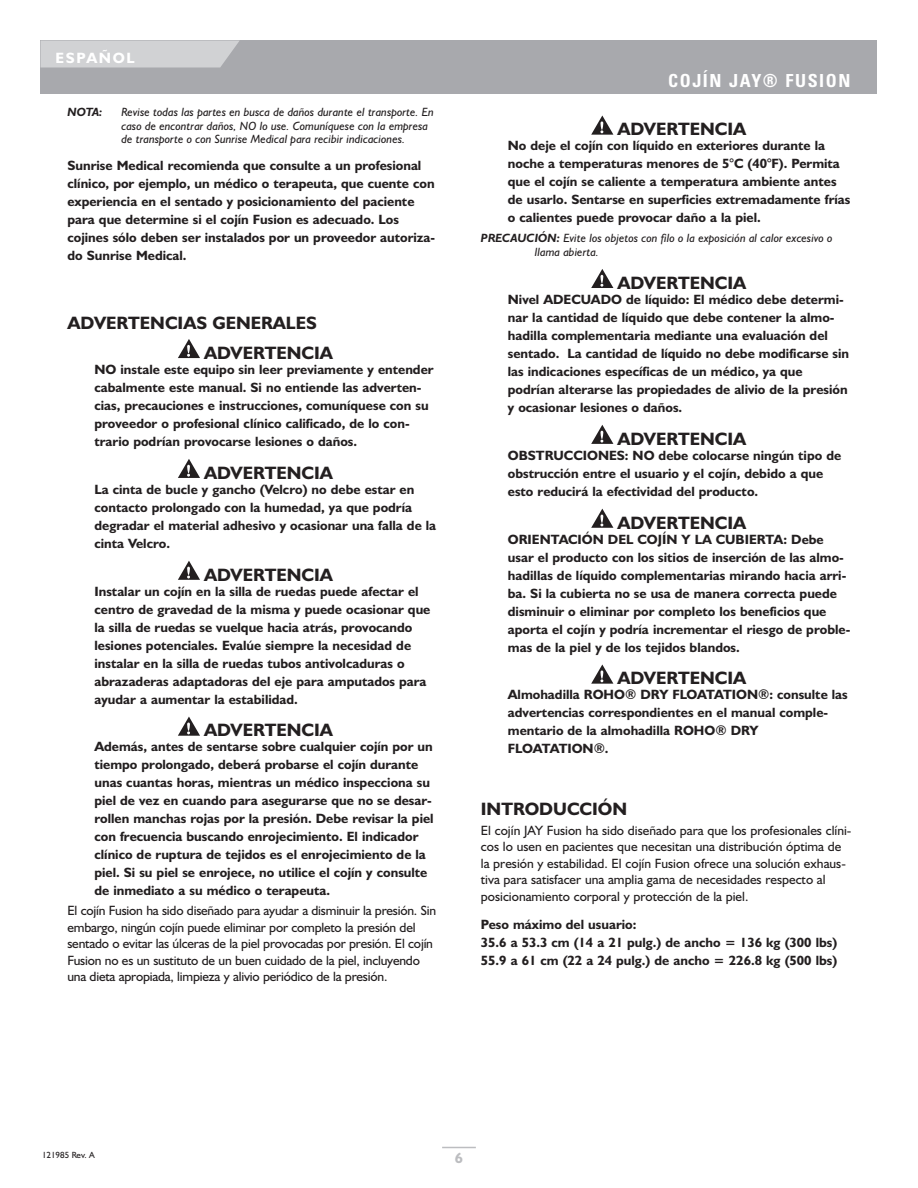
<style>
.page{position:relative;width:918px;height:1188px;background:#fff}
.page>*{position:absolute;margin:0;border:0;box-sizing:border-box;transform-origin:0 0}
.t1{font:700 18px/29.7px "Humanist 521 BT";color:#231f20}
.t2{font:700 condensed 18px "Univers";letter-spacing:.09em;color:#fff}
.t3{font:700 15px "Humanist 521 BT";letter-spacing:.11em;color:#fff}
.t4{font:700 15px "Humanist 521 BT";color:#bcbdc0}
.t5{font:700 13.5px/18px "Humanist 521 BT";color:#231f20}
.t6{font:13.5px/16.5px "Humanist 521 BT";letter-spacing:-.015em;color:#231f20}
.t7{font:italic 12px/13.5px "Humanist 521 BT";color:#231f20}
.t8{font:italic 700 12px "Humanist 521 BT";color:#231f20}
.t9{font:9px "Humanist 521 BT";color:#231f20}
.s1{font-weight:700}
</style>
<div class="page">
<div style="left:40px;top:40px;width:838px;height:54px;background:#a8a9ad"></div>
<svg style="left:40px;top:40px;width:200px;height:28px;background:#cdced0"></svg>
<svg style="left:178px;top:339px;width:22px;height:19px"></svg>
<svg style="left:178px;top:459px;width:22px;height:19px"></svg>
<svg style="left:178px;top:561px;width:22px;height:19px"></svg>
<svg style="left:178px;top:717px;width:22px;height:19px"></svg>
<svg style="left:591px;top:664px;width:22px;height:20px"></svg>
<svg style="left:591px;top:509px;width:22px;height:19px"></svg>
<svg style="left:591px;top:425px;width:22px;height:19px"></svg>
<svg style="left:591px;top:269px;width:22px;height:19px"></svg>
<svg style="left:591px;top:116px;width:22px;height:19px"></svg>
<hr style="left:442px;top:1147px;width:34px;height:1px;background:#bcbdc0">
<p class="t3" style="left:56px;top:52px;width:81px">ESPAÑOL</p>
<p class="t8" style="left:68px;top:108px;width:37px">NOTA:</p>
<p class="t7" style="left:121px;top:107px;width:314px">Revise todas las partes en busca de daños durante el transporte. En caso de encontrar daños, NO lo use. Comuníquese con la empresa de transporte o con Sunrise Medical para recibir indicaciones.</p>
<p class="t5" style="left:67px;top:158px;width:369px">Sunrise Medical recomienda que consulte a un profesional clínico, por ejemplo, un médico o terapeuta, que cuente con experiencia en el sentado y posicionamiento del paciente para que determine si el cojín Fusion es adecuado. Los cojines sólo deben ser instalados por un proveedor autoriza&shy;do Sunrise Medical.</p>
<h1 class="t1" style="left:204px;top:310px;width:130px;text-indent:-137px">ADVERTENCIAS GENERALES<br>ADVERTENCIA</h1>
<p class="t5" style="left:94px;top:362px;width:341px">NO instale este equipo sin leer previamente y entender cabalmente este manual. Si no entiende las adverten&shy;cias, precauciones e instrucciones, comuníquese con su proveedor o profesional clínico calificado, de lo con&shy;trario podrían provocarse lesiones o daños.</p>
<h1 class="t1" style="left:204px;top:460px;width:130px">ADVERTENCIA</h1>
<p class="t5" style="left:94px;top:482px;width:343px">La cinta de bucle y gancho (Velcro) no debe estar en contacto prolongado con la humedad, ya que podría degradar el material adhesivo y ocasionar una falla de la cinta Velcro.</p>
<h1 class="t1" style="left:204px;top:562px;width:130px">ADVERTENCIA</h1>
<p class="t5" style="left:94px;top:584px;width:337px">Instalar un cojín en la silla de ruedas puede afectar el centro de gravedad de la misma y puede ocasionar que la silla de ruedas se vuelque hacia atrás, provocando lesiones potenciales. Evalúe siempre la necesidad de instalar en la silla de ruedas tubos antivolcaduras o abrazaderas adaptadoras del eje para amputados para ayudar a aumentar la estabilidad.</p>
<h1 class="t1" style="left:204px;top:718px;width:130px">ADVERTENCIA</h1>
<p class="t5" style="left:94px;top:739px;width:341px">Además, antes de sentarse sobre cualquier cojín por un tiempo prolongado, deberá probarse el cojín durante unas cuantas horas, mientras un médico inspecciona su piel de vez en cuando para asegurarse que no se desar&shy;rollen manchas rojas por la presión. Debe revisar la piel con frecuencia buscando enrojecimiento. El indicador clínico de ruptura de tejidos es el enrojecimiento de la piel. Si su piel se enrojece, no utilice el cojín y consulte de inmediato a su médico o terapeuta.</p>
<p class="t6" style="left:67px;top:904px;width:370px">El cojín Fusion ha sido diseñado para ayudar a disminuir la presión. Sin embargo, ningún cojín puede eliminar por completo la presión del sentado o evitar las úlceras de la piel provocadas por presión. El cojín Fusion no es un sustituto de un buen cuidado de la piel, incluyendo una dieta apropiada, limpieza y alivio periódico de la presión.</p>
<h1 class="t2" style="left:668px;top:74px;width:184px">COJÍN JAY® FUSION</h1>
<h1 class="t1" style="left:617px;top:116px;width:130px">ADVERTENCIA</h1>
<p class="t5" style="left:508px;top:138px;width:344px">No deje el cojín con líquido en exteriores durante la noche a temperaturas menores de 5°C (40°F). Permita que el cojín se caliente a temperatura ambiente antes de usarlo. Sentarse en superficies extremadamente frías o calientes puede provocar daño a la piel.</p>
<p class="t7" style="left:535px;top:233px;width:299px;text-indent:-54px"><span class="s1">PRECAUCIÓN:</span> Evite los objetos con filo o la exposición al calor excesivo o llama abierta.</p>
<h1 class="t1" style="left:617px;top:270px;width:130px">ADVERTENCIA</h1>
<p class="t5" style="left:508px;top:292px;width:343px">Nivel ADECUADO de líquido: El médico debe determi&shy;nar la cantidad de líquido que debe contener la almo&shy;hadilla complementaria mediante una evaluación del sentado. La cantidad de líquido no debe modificarse sin las indicaciones específicas de un médico, ya que podrían alterarse las propiedades de alivio de la presión y ocasionar lesiones o daños.</p>
<h1 class="t1" style="left:617px;top:426px;width:130px">ADVERTENCIA</h1>
<p class="t5" style="left:508px;top:448px;width:335px">OBSTRUCCIONES: NO debe colocarse ningún tipo de obstrucción entre el usuario y el cojín, debido a que esto reducirá la efectividad del producto.</p>
<h1 class="t1" style="left:617px;top:510px;width:130px">ADVERTENCIA</h1>
<p class="t5" style="left:508px;top:531px;width:344px">ORIENTACIÓN DEL COJÍN Y LA CUBIERTA: Debe usar el producto con los sitios de inserción de las almo&shy;hadillas de líquido complementarias mirando hacia arri&shy;ba. Si la cubierta no se usa de manera correcta puede disminuir o eliminar por completo los beneficios que aporta el cojín y podría incrementar el riesgo de proble&shy;mas de la piel y de los tejidos blandos.</p>
<h1 class="t1" style="left:617px;top:665px;width:130px">ADVERTENCIA</h1>
<p class="t5" style="left:508px;top:687px;width:341px">Almohadilla ROHO® DRY FLOATATION®: consulte las advertencias correspondientes en el manual comple&shy;mentario de la almohadilla ROHO® DRY FLOATATION®.</p>
<h1 class="t1" style="left:481px;top:796px;width:148px">INTRODUCCIÓN</h1>
<p class="t6" style="left:481px;top:823px;width:372px">El cojín JAY Fusion ha sido diseñado para que los profesionales clíni&shy;cos lo usen en pacientes que necesitan una distribución óptima de la presión y estabilidad. El cojín Fusion ofrece una solución exhaus&shy;tiva para satisfacer una amplia gama de necesidades respecto al posicionamiento corporal y protección de la piel.</p>
<p class="t5" style="left:481px;top:917px;width:358px">Peso máximo del usuario:<br>35.6 a 53.3 cm (14 a 21 pulg.) de ancho = 136 kg (300 lbs)<br>55.9 a 61 cm (22 a 24 pulg.) de ancho = 226.8 kg (500 lbs)</p>
<p class="t9" style="left:42px;top:1152px;width:54px">121985 Rev. A</p>
<p class="t4" style="left:455px;top:1152px;width:10px">6</p>
</div>
